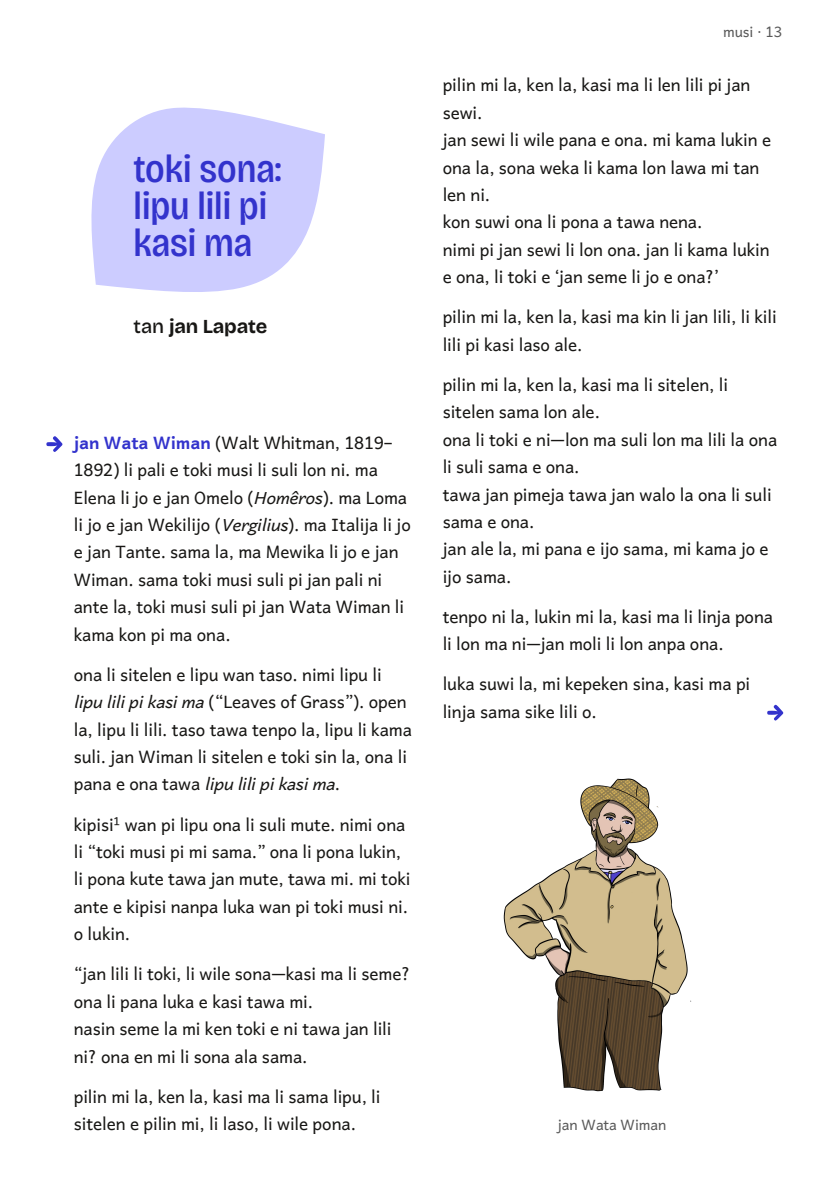
<style>
.page{position:relative;width:840px;height:1191px;background:#fff}
.page>*{position:absolute;margin:0;border:0;box-sizing:border-box;transform-origin:0 0}
.t1{font:500 semi-condensed 39.6px/36.8px "Bricolage Grotesque 48 pt";letter-spacing:-.005em;color:#33c}
.t2{font:700 19.8px "Bricolage Grotesque";letter-spacing:-.01em;color:#181715}
.t3{font:17px/27.4px "Andika";letter-spacing:-.005em;color:#181715}
.t4{font:14.2px "Andika";letter-spacing:-.005em;color:#5a5a5a}
.s1{font-weight:500}
.s2{font-weight:700;color:#33c}
.s3{font-style:italic}
</style>
<div class="page">
<svg style="left:91px;top:107px;width:234px;height:185px;fill:#ccf"></svg>
<img style="left:503px;top:778px;width:189px;height:314px">
<svg style="left:46px;top:436px;width:16px;height:16px"></svg>
<svg style="left:767px;top:705px;width:15px;height:15px"></svg>
<h1 class="t1" style="left:133px;top:150px;width:149px">toki sona: lipu lili pi kasi ma</h1>
<p class="t2" style="left:133px;top:315px;width:135px"><span class="s1">tan</span> jan Lapate</p>
<p class="t3" style="left:74px;top:428px;width:338px"><span class="s2">jan Wata Wiman</span> (Walt Whitman, 1819– 1892) li pali e toki musi li suli lon ni. ma Elena li jo e jan Omelo (<span class="s3">Homêros</span>). ma Loma li jo e jan Wekilijo (<span class="s3">Vergilius</span>). ma Italija li jo e jan Tante. sama la, ma Mewika li jo e jan Wiman. sama toki musi suli pi jan pali ni ante la, toki musi suli pi jan Wata Wiman li kama kon pi ma ona.</p>
<p class="t3" style="left:74px;top:660px;width:339px">ona li sitelen e lipu wan taso. nimi lipu li <span class="s3">lipu lili pi kasi ma</span> (“Leaves of Grass”). open la, lipu li lili. taso tawa tenpo la, lipu li kama suli. jan Wiman li sitelen e toki sin la, ona li pana e ona tawa <span class="s3">lipu lili pi kasi ma</span>.</p>
<p class="t3" style="left:74px;top:809px;width:338px">kipisi¹ wan pi lipu ona li suli mute. nimi ona li “toki musi pi mi sama.” ona li pona lukin, li pona kute tawa jan mute, tawa mi. mi toki ante e kipisi nanpa luka wan pi toki musi ni. o lukin.</p>
<p class="t3" style="left:74px;top:959px;width:337px">“jan lili li toki, li wile sona—kasi ma li seme? ona li pana luka e kasi tawa mi.<br>nasin seme la mi ken toki e ni tawa jan lili ni? ona en mi li sona ala sama.</p>
<p class="t3" style="left:74px;top:1082px;width:308px">pilin mi la, ken la, kasi ma li sama lipu, li sitelen e pilin mi, li laso, li wile pona.</p>
<p class="t4" style="left:722px;top:19px;width:60px">musi · 13</p>
<p class="t3" style="left:442px;top:71px;width:330px">pilin mi la, ken la, kasi ma li len lili pi jan sewi.<br>jan sewi li wile pana e ona. mi kama lukin e ona la, sona weka li kama lon lawa mi tan len ni.<br>kon suwi ona li pona a tawa nena.<br>nimi pi jan sewi li lon ona. jan li kama lukin e ona, li toki e ‘jan seme li jo e ona?’</p>
<p class="t3" style="left:442px;top:302px;width:335px">pilin mi la, ken la, kasi ma kin li jan lili, li kili lili pi kasi laso ale.</p>
<p class="t3" style="left:442px;top:370px;width:336px">pilin mi la, ken la, kasi ma li sitelen, li sitelen sama lon ale.<br>ona li toki e ni—lon ma suli lon ma lili la ona li suli sama e ona.<br>tawa jan pimeja tawa jan walo la ona li suli sama e ona.<br>jan ale la, mi pana e ijo sama, mi kama jo e ijo sama.</p>
<p class="t3" style="left:442px;top:602px;width:332px">tenpo ni la, lukin mi la, kasi ma li linja pona li lon ma ni—jan moli li lon anpa ona.</p>
<p class="t3" style="left:442px;top:669px;width:309px">luka suwi la, mi kepeken sina, kasi ma pi linja sama sike lili o.</p>
<p class="t4" style="left:557px;top:1112px;width:110px">jan Wata Wiman</p>
</div>
